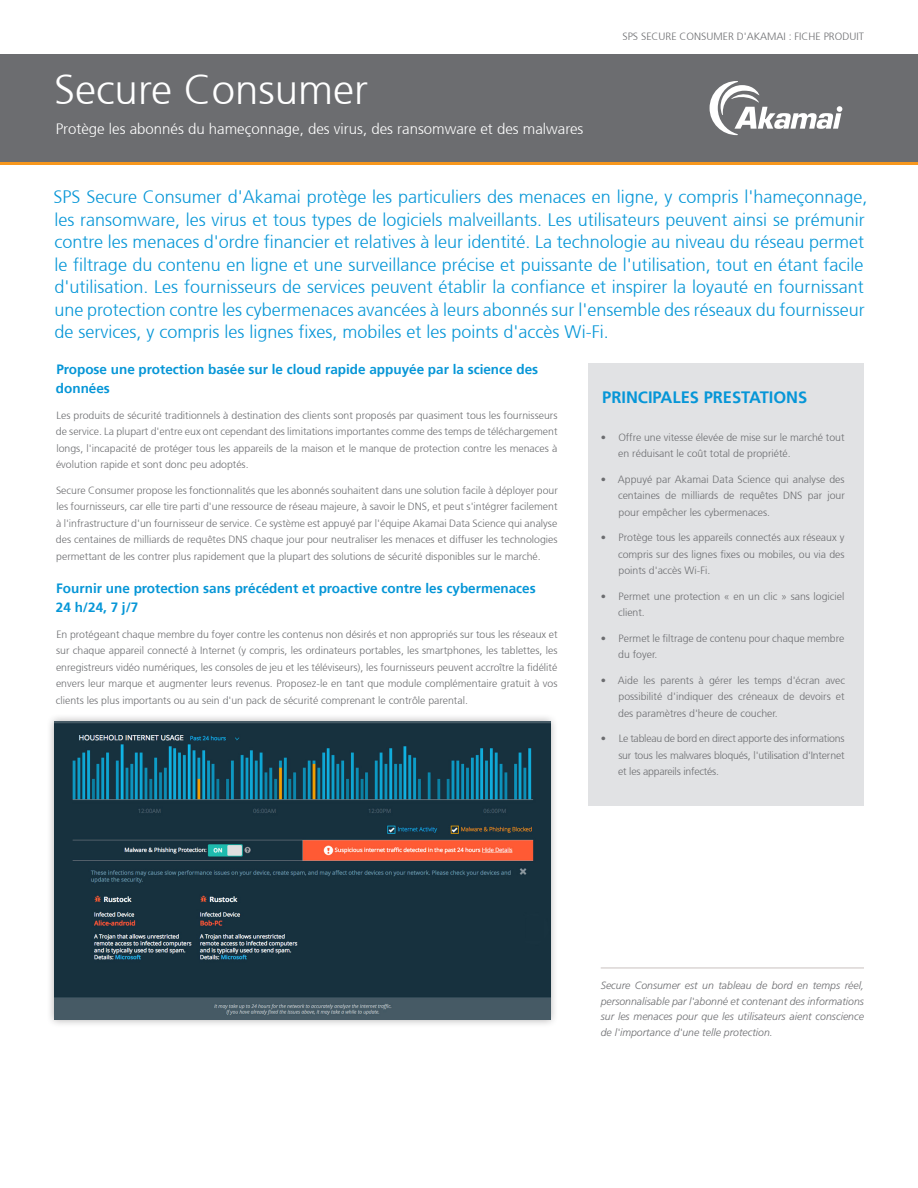
<style>
.page{position:relative;width:918px;height:1188px;background:#fff}
.page>*{position:absolute;margin:0;border:0;box-sizing:border-box;transform-origin:0 0}
.t1{font:300 42px "Frutiger 45";color:#fff}
.Intro_paragraph{font:300 18px/22.5px "Frutiger 45";color:#0696d7}
.Benefits_header{font:700 16.5px "Frutiger 65";color:#0696d7}
.Subtitle{font:300 15px "Frutiger 45";color:#fff}
.Section_header{font:700 13.5px/19.5px "Frutiger 65";color:#0696d7}
.Body_copy{font:300 10.5px/16.5px "Frutiger 45";color:#6c6d70;text-align:justify}
.Graphic_caption{font:italic 300 10.5px/15.8px "Frutiger";color:#6c6d70;text-align:justify}
</style>
<div class="page">
<div style="left:0;top:54px;width:918px;height:108px;background:#6c6d70"></div>
<hr style="left:0;top:162px;width:918px;height:3px;background:#f7971d">
<div style="left:589px;top:363px;width:275px;height:443px;background:#e1e2e4"></div>
<svg style="left:710px;top:81px;width:132px;height:54px"></svg>
<div style="left:46px;top:713px;width:513px;height:315px;background:#231f20;opacity:.35"></div>
<img style="left:54px;top:722px;width:497px;height:298px">
<hr style="left:601px;top:967px;width:263px;height:2px;background:#dbd6d4">
<p class="t1" style="left:54px;top:66px;width:316px">Secure Consumer</p>
<p class="Subtitle" style="left:56px;top:121px;width:529px">Protège les abonnés du hameçonnage, des virus, des ransomware et des malwares</p>
<p class="Body_copy" style="left:622px;top:29px;width:243px">SPS SECURE CONSUMER D'AKAMAI : FICHE PRODUIT</p>
<p class="Intro_paragraph" style="left:53px;top:186px;width:815px">SPS Secure Consumer d'Akamai protège les particuliers des menaces en ligne, y compris l'hameçonnage, les ransomware, les virus et tous types de logiciels malveillants. Les utilisateurs peuvent ainsi se prémunir contre les menaces d'ordre financier et relatives à leur identité. La technologie au niveau du réseau permet le filtrage du contenu en ligne et une surveillance précise et puissante de l'utilisation, tout en étant facile d'utilisation. Les fournisseurs de services peuvent établir la confiance et inspirer la loyauté en fournissant une protection contre les cybermenaces avancées à leurs abonnés sur l'ensemble des réseaux du fournisseur de services, y compris les lignes fixes, mobiles et les points d'accès Wi-Fi.</p>
<p class="Section_header" style="left:56px;top:359px;width:484px">Propose une protection basée sur le cloud rapide appuyée par la science des données</p>
<p class="Body_copy" style="left:56px;top:407px;width:503px">Les produits de sécurité traditionnels à destination des clients sont proposés par quasiment tous les fournisseurs de service. La plupart d'entre eux ont cependant des limitations importantes comme des temps de téléchargement longs, l'incapacité de protéger tous les appareils de la maison et le manque de protection contre les menaces à évolution rapide et sont donc peu adoptés.</p>
<p class="Body_copy" style="left:56px;top:482px;width:503px">Secure Consumer propose les fonctionnalités que les abonnés souhaitent dans une solution facile à déployer pour les fournisseurs, car elle tire parti d'une ressource de réseau majeure, à savoir le DNS, et peut s'intégrer facilement à l'infrastructure d'un fournisseur de service. Ce système est appuyé par l'équipe Akamai Data Science qui analyse des centaines de milliards de requêtes DNS chaque jour pour neutraliser les menaces et diffuser les technologies permettant de les contrer plus rapidement que la plupart des solutions de sécurité disponibles sur le marché.</p>
<p class="Section_header" style="left:56px;top:578px;width:481px">Fournir une protection sans précédent et proactive contre les cybermenaces<br>24 h/24, 7 j/7</p>
<p class="Body_copy" style="left:56px;top:626px;width:503px">En protégeant chaque membre du foyer contre les contenus non désirés et non appropriés sur tous les réseaux et sur chaque appareil connecté à Internet (y compris, les ordinateurs portables, les smartphones, les tablettes, les enregistreurs vidéo numériques, les consoles de jeu et les téléviseurs), les fournisseurs peuvent accroître la fidélité envers leur marque et augmenter leurs revenus. Proposez-le en tant que module complémentaire gratuit à vos clients les plus importants ou au sein d'un pack de sécurité comprenant le contrôle parental.</p>
<p class="Benefits_header" style="left:602px;top:388px;width:207px">PRINCIPALES PRESTATIONS</p>
<p class="Body_copy" style="left:618px;top:429px;width:228px;text-indent:-17px">• Offre une vitesse élevée de mise sur le marché tout en réduisant le coût total de propriété.</p>
<p class="Body_copy" style="left:618px;top:471px;width:228px;text-indent:-17px">• Appuyé par Akamai Data Science qui analyse des centaines de milliards de requêtes DNS par jour pour empêcher les cybermenaces.</p>
<p class="Body_copy" style="left:618px;top:530px;width:228px;text-indent:-17px">• Protège tous les appareils connectés aux réseaux y compris sur des lignes fixes ou mobiles, ou via des points d'accès Wi-Fi.</p>
<p class="Body_copy" style="left:618px;top:588px;width:228px;text-indent:-17px">• Permet une protection « en un clic » sans logiciel client.</p>
<p class="Body_copy" style="left:618px;top:630px;width:228px;text-indent:-17px">• Permet le filtrage de contenu pour chaque membre du foyer.</p>
<p class="Body_copy" style="left:618px;top:672px;width:228px;text-indent:-17px">• Aide les parents à gérer les temps d'écran avec possibilité d'indiquer des créneaux de devoirs et des paramètres d'heure de coucher.</p>
<p class="Body_copy" style="left:618px;top:731px;width:228px;text-indent:-17px">• Le tableau de bord en direct apporte des informations sur tous les malwares bloqués, l'utilisation d'Internet et les appareils infectés.</p>
<p class="Graphic_caption" style="left:601px;top:978px;width:265px">Secure Consumer est un tableau de bord en temps réel, personnalisable par l'abonné et contenant des informations sur les menaces pour que les utilisateurs aient conscience de l'importance d'une telle protection.</p>
</div>
